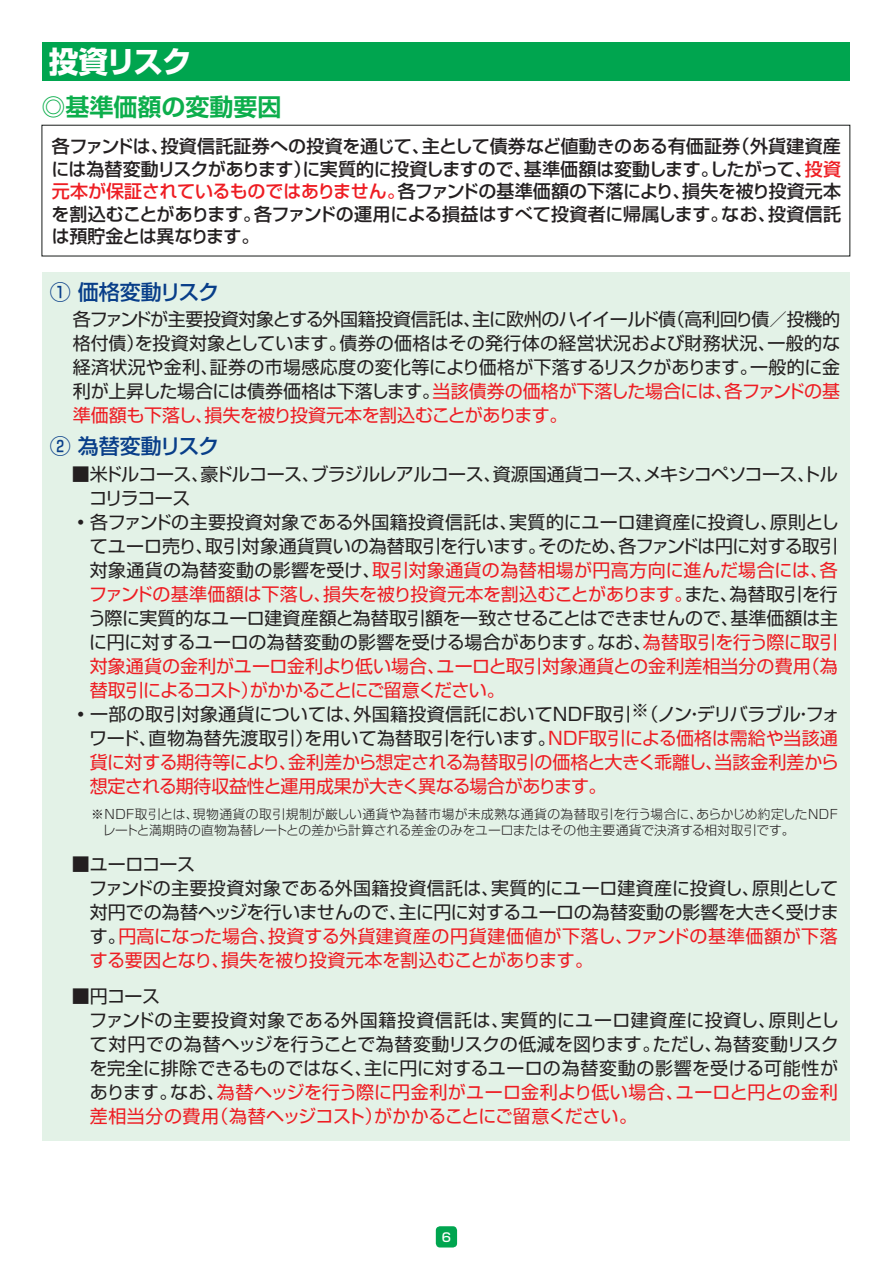
<style>
.page{position:relative;width:893px;height:1263px;background:#fff}
.page>*{position:absolute;margin:0;border:0;box-sizing:border-box;transform-origin:0 0}
.t1{font:700 29.7px "Shin Go Pro";letter-spacing:-.055em;color:#fff}
.t2{font:700 24px "Shin Go Pro De";color:#0cae4c}
.t3{font:500 21px "Shin Go Pro";letter-spacing:-.035em;color:#083e89}
.t4{font:18px/24px "Shin Go Pro";letter-spacing:-.005em;color:#231f20;text-align:justify}
.t5{font:500 18px/22.5px "Shin Go Pro";letter-spacing:-.015em;color:#231f20;text-align:justify}
.t6{font:18px/24px "Shin Go Pro";letter-spacing:-.025em;color:#ee1d23;text-align:justify}
.t7{font:18px/24px "Shin Go Pro";letter-spacing:-.035em;color:#231f20}
.t8{font:300 12.75px/16.5px "Shin Go Pro";letter-spacing:.02em;color:#231f20}
.t9{font:500 12.15px "Shin Go Pro";color:#fff}
.s1{color:#ee1d23}
.s2{color:#231f20}
</style>
<div class="page">
<div style="left:436px;top:1226px;width:21px;height:21px;background:#00a54f;border-radius:4px"></div>
<div style="left:42px;top:272px;width:808px;height:868px;background:#e3f2e7"></div>
<div style="left:42px;top:43px;width:808px;height:38px;background:#00a54f"></div>
<h1 class="t1" style="left:49px;top:38px;width:145px">投資リスク</h1>
<h2 class="t2" style="left:41px;top:87px;width:242px">◎基準価額の変動要因</h2>
<p class="t5" style="left:51px;top:133px;width:791px">各ファンドは、投資信託証券への投資を通じて、主として債券など値動きのある有価証券（外貨建資産には為替変動リスクがあります）に実質的に投資しますので、基準価額は変動します。したがって、<span class="s1">投資元本が保証されているものではありません。</span>各ファンドの基準価額の下落により、損失を被り投資元本を割込むことがあります。各ファンドの運用による損益はすべて投資者に帰属します。なお、投資信託は預貯金とは異なります。</p>
<p class="t3" style="left:50px;top:275px;width:171px">① 価格変動リスク</p>
<p class="t4" style="left:73px;top:304px;width:769px">各ファンドが主要投資対象とする外国籍投資信託は、主に欧州のハイイールド債（高利回り債／投機的格付債）を投資対象としています。債券の価格はその発行体の経営状況および財務状況、一般的な経済状況や金利、証券の市場感応度の変化等により価格が下落するリスクがあります。一般的に金利が上昇した場合には債券価格は下落します。<span class="s1">当該債券の価格が下落した場合には、各ファンドの基準価額も下落し、損失を被り投資元本を割込むことがあります。</span></p>
<p class="t3" style="left:50px;top:429px;width:171px">② 為替変動リスク</p>
<p class="t7" style="left:89px;top:460px;width:750px;text-indent:-17px">■米ドルコース、豪ドルコース、ブラジルレアルコース、資源国通貨コース、メキシコペソコース、トルコリラコース</p>
<p class="t4" style="left:88px;top:508px;width:752px;text-indent:-16px">•各ファンドの主要投資対象である外国籍投資信託は、実質的にユーロ建資産に投資し、原則としてユーロ売り、取引対象通貨買いの為替取引を行います。そのため、各ファンドは円に対する取引対象通貨の為替変動の影響を受け、<span class="s1">取引対象通貨の為替相場が円高方向に進んだ場合には、各ファンドの基準価額は下落し、損失を被り投資元本を割込むことがあります。</span>また、為替取引を行う際に実質的なユーロ建資産額と為替取引額を一致させることはできませんので、基準価額は主に円に対するユーロの為替変動の影響を受ける場合があります。なお、<span class="s1">為替取引を行う際に取引対象通貨の金利がユーロ金利より低い場合、ユーロと取引対象通貨との金利差相当分の費用（為替取引によるコスト）がかかることにご留意ください。</span></p>
<p class="t6" style="left:89px;top:700px;width:752px;text-indent:-17px"><span class="s2">•一部の取引対象通貨については、外国籍投資信託においてNDF取引</span><sup>※</sup><span class="s2">（ノン・デリバラブル・フォワード、直物為替先渡取引）を用いて為替取引を行います。</span>NDF取引による価格は需給や当該通貨に対する期待等により、金利差から想定される為替取引の価格と大きく乖離し、当該金利差から想定される期待収益性と運用成果が大きく異なる場合があります。</p>
<p class="t8" style="left:103px;top:804px;width:736px;text-indent:-12px">※NDF取引とは、現物通貨の取引規制が厳しい通貨や為替市場が未成熟な通貨の為替取引を行う場合に、あらかじめ約定したNDFレートと満期時の直物為替レートとの差から計算される差金のみをユーロまたはその他主要通貨で決済する相対取引です。</p>
<p class="t4" style="left:89px;top:849px;width:751px;text-align:left;text-indent:-17px">■ユーロコース<br>ファンドの主要投資対象である外国籍投資信託は、実質的にユーロ建資産に投資し、原則として対円での為替ヘッジを行いませんので、主に円に対するユーロの為替変動の影響を大きく受けます。<span class="s1">円高になった場合、投資する外貨建資産の円貨建価値が下落し、ファンドの基準価額が下落する要因となり、損失を被り投資元本を割込むことがあります。</span></p>
<p class="t4" style="left:89px;top:982px;width:751px;text-align:left;text-indent:-17px">■円コース<br>ファンドの主要投資対象である外国籍投資信託は、実質的にユーロ建資産に投資し、原則として対円での為替ヘッジを行うことで為替変動リスクの低減を図ります。ただし、為替変動リスクを完全に排除できるものではなく、主に円に対するユーロの為替変動の影響を受ける可能性があります。なお、<span class="s1">為替ヘッジを行う際に円金利がユーロ金利より低い場合、ユーロと円との金利差相当分の費用（為替ヘッジコスト）がかかることにご留意ください。</span></p>
<p class="t9" style="left:442px;top:1227px;width:11px">6</p>
</div>
